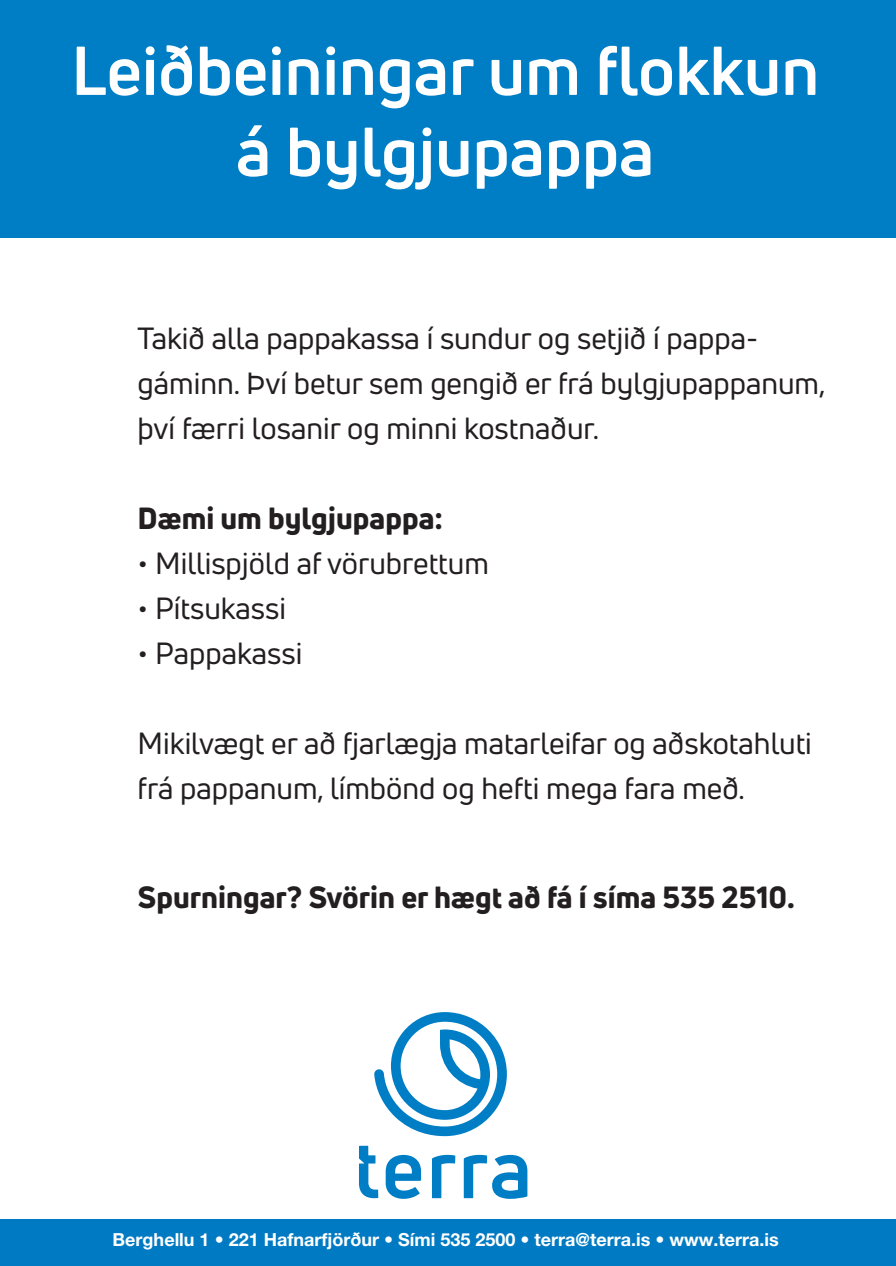
<style>
.page{position:relative;width:896px;height:1266px;background:#fff}
.page>*{position:absolute;margin:0;border:0;box-sizing:border-box;transform-origin:0 0}
.t1{font:700 67.5px/81px "Uni Neue";color:#fff;text-align:center}
.t2{font:30px/45px "Uni Neue";color:#231f20}
.t3{font:800 30px "Uni Neue";color:#231f20}
.t4{font:700 18px "Helvetica Neue";color:#fff}
</style>
<div class="page">
<div style="left:0;top:0;width:896px;height:237px;background:#007ec5"></div>
<div style="left:0;top:1220px;width:896px;height:46px;background:#007ac2"></div>
<svg style="left:386px;top:1155px;width:35px;height:44px"></svg>
<svg style="left:432px;top:1155px;width:23px;height:43px"></svg>
<svg style="left:464px;top:1155px;width:63px;height:44px"></svg>
<svg style="left:359px;top:1146px;width:19px;height:52px"></svg>
<svg style="left:374px;top:1012px;width:133px;height:124px"></svg>
<h1 class="t1" style="left:71px;top:29px;width:749px">Leiðbeiningar um flokkun á bylgjupappa</h1>
<p class="t2" style="left:138px;top:315px;width:689px">Takið alla pappakassa í sundur og setjið í pappa&shy;gáminn. Því betur sem gengið er frá bylgjupappanum, því færri losanir og minni kostnaður.</p>
<p class="t3" style="left:138px;top:498px;width:307px">Dæmi um bylgjupappa:</p>
<p class="t2" style="left:138px;top:540px;width:353px">• Millispjöld af vörubrettum</p>
<p class="t2" style="left:138px;top:585px;width:150px">• Pítsukassi</p>
<p class="t2" style="left:138px;top:630px;width:166px">• Pappakassi</p>
<p class="t2" style="left:138px;top:720px;width:675px">Mikilvægt er að fjarlægja matarleifar og aðskotahluti frá pappanum, límbönd og hefti mega fara með.</p>
<p class="t3" style="left:138px;top:877px;width:658px">Spurningar? Svörin er hægt að fá í síma 535 2510.</p>
<p class="t4" style="left:113px;top:1228px;width:667px">Berghellu 1 • 221 Hafnarfjörður • Sími 535 2500 • terra@terra.is • www.terra.is</p>
</div>
